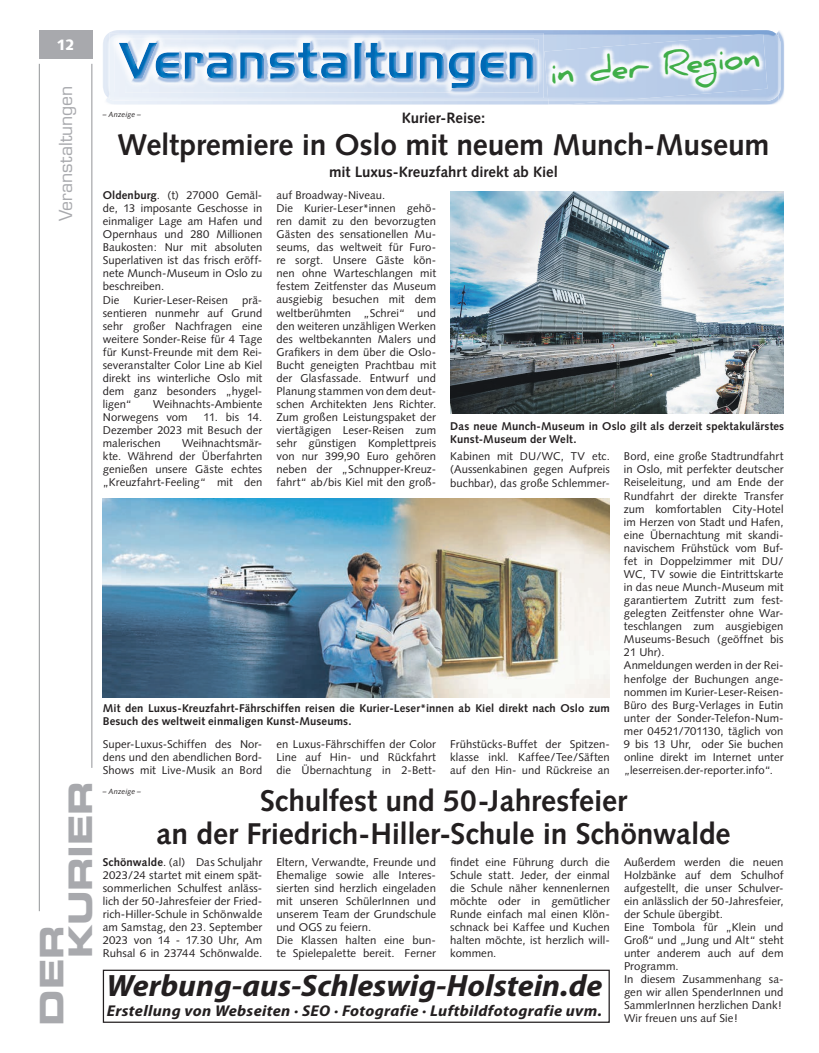
<style>
.page{position:relative;width:819px;height:1053px;background:#fff}
.page>*{position:absolute;margin:0;border:0;box-sizing:border-box;transform-origin:0 0}
.t1{font:32.5px/28.9px "Eurostile LT Std Bold Ex 2";letter-spacing:-.01em;color:#a8a9ad}
.t2{font:700 31.25px "Daniel";color:#40ae49}
.t3{font:italic 700 semi-condensed 31px "Myriad Pro";color:#231f20;scale:1.1 1}
.t4{font:700 30px/32.5px "Syntax LT Std";letter-spacing:-.005em;color:#231f20;text-align:center}
.t5{font:17.5px "Eurostile LT Std";letter-spacing:-.005em;color:#a8a9ad}
.t6{font:italic 700 semi-condensed 15.62px "Myriad Pro";letter-spacing:.02em;color:#231f20;scale:1.11 1}
.t7{font:700 15px "Syntax LT Std";letter-spacing:-.005em;color:#231f20}
.t8{font:900 15px "Syntax LT Std";color:#fff}
.t9{font:11.25px/13px "Syntax";letter-spacing:.005em;color:#231f20;text-align:justify}
.t10{font:700 11.25px/12.5px "Syntax LT Std";letter-spacing:.01em;color:#231f20}
.t11{font:italic 7.5px "Syntax LT Std";letter-spacing:.015em;color:#231f20}
.s1{font-weight:700}
</style>
<div class="page">
<hr style="left:39px;top:64px;width:1px;height:847px;background:#939598">
<hr style="left:92px;top:64px;width:1px;height:703px;background:#939598">
<div style="left:39px;top:30px;width:53px;height:29px;background:#a8a9ad"></div>
<div style="left:103px;top:969px;width:506px;height:53px;border:1px solid #231f20"></div>
<img style="left:106px;top:31px;width:678px;height:74px">
<img style="left:779px;top:39px;width:1px;height:54px">
<img style="left:103px;top:40px;width:1px;height:51px">
<img style="left:104px;top:37px;width:1px;height:56px">
<img style="left:105px;top:30px;width:673px;height:71px">
<img style="left:109px;top:33px;width:434px;height:65px">
<img style="left:125px;top:39px;width:413px;height:54px">
<img style="left:125px;top:39px;width:409px;height:53px">
<img style="left:125px;top:43px;width:408px;height:45px">
<img style="left:548px;top:102px;width:63px;height:3px">
<img style="left:548px;top:101px;width:63px;height:1px">
<img style="left:544px;top:34px;width:223px;height:67px">
<img style="left:450px;top:191px;width:333px;height:222px">
<img style="left:103px;top:498px;width:506px;height:199px">
<p class="t8" style="left:57px;top:36px;width:20px">12</p>
<p class="t5" style="left:55px;top:221px;width:137px;rotate:-90deg">Veranstaltungen</p>
<p class="t1" style="left:37px;top:958px;width:179px;text-indent:-67px;rotate:-90deg">DER<br>KURIER</p>
<p class="t2" style="left:548px;top:56px;width:212px;rotate:-5deg">in der Region</p>
<p class="t11" style="left:103px;top:110px;width:40px">– Anzeige –</p>
<p class="t7" style="left:402px;top:109px;width:85px">Kurier-Reise:</p>
<p class="t4" style="left:117px;top:129px;width:653px">Weltpremiere in Oslo mit neuem Munch-Museum</p>
<p class="t7" style="left:329px;top:163px;width:230px">mit Luxus-Kreuzfahrt direkt ab Kiel</p>
<p class="t9" style="left:276px;top:188px;width:161px;text-align:left">auf Broadway-Niveau.<br>Die Kurier-Leser*innen gehö&shy;ren damit zu den bevorzugten<br>Gästen des sensationellen Mu&shy;seums, das weltweit für Furo&shy;re sorgt. Unsere Gäste kön&shy;nen ohne Warteschlangen mit festem Zeitfenster das Museum ausgiebig besuchen mit dem weltberühmten „Schrei“ und den weiteren unzähligen Werken des weltbekannten Malers und<br>Grafikers in dem über die Oslo-<br>Bucht geneigten Prachtbau mit der Glasfassade. Entwurf und<br>Planung stammen von dem deut&shy;schen Architekten Jens Richter.<br>Zum großen Leistungspaket der viertägigen Leser-Reisen zum sehr günstigen Komplettpreis von nur 399,90 Euro gehören neben der „Schnupper-Kreuz&shy;fahrt“ ab/bis Kiel mit den groß-</p>
<p class="t9" style="left:103px;top:188px;width:161px;text-align:left"><span class="s1">Oldenburg</span>. (t) 27000 Gemäl&shy;de, 13 imposante Geschosse in einmaliger Lage am Hafen und<br>Opernhaus und 280 Millionen<br>Baukosten: Nur mit absoluten<br>Superlativen ist das frisch eröff&shy;nete Munch-Museum in Oslo zu beschreiben.<br>Die</p>
<p class="t9" style="left:134px;top:293px;width:96px">Kurier-Leser-Reisen</p>
<p class="t9" style="left:103px;top:293px;width:161px;text-indent:139px">prä&shy;sentieren nunmehr auf Grund sehr großer Nachfragen eine weitere Sonder-Reise für 4 Tage für Kunst-Freunde mit dem Rei&shy;severanstalter Color Line ab Kiel direkt ins winterliche Oslo mit dem ganz besonders „hygel&shy;ligen“</p>
<p class="t9" style="left:103px;top:397px;width:161px;text-indent:50px">Weihnachts-Ambiente<br>Norwegens vom</p>
<p class="t9" style="left:103px;top:411px;width:161px;text-indent:101px">11. bis 14.<br>Dezember 2023 mit Besuch der malerischen</p>
<p class="t10" style="left:450px;top:420px;width:335px">Das neue Munch-Museum in Oslo gilt als derzeit spektakulärstes<br>Kunst-Museum der Welt.</p>
<p class="t9" style="left:450px;top:450px;width:161px">Kabinen mit DU/WC, TV etc. (Aussenkabinen gegen Aufpreis buchbar), das große Schlemmer-</p>
<p class="t9" style="left:103px;top:437px;width:161px;text-indent:79px">Weihnachtsmär&shy;kte. Während der Überfahrten genießen unsere Gäste echtes „Kreuzfahrt-Feeling“ mit den</p>
<p class="t9" style="left:624px;top:450px;width:161px;text-align:left">Bord, eine große Stadtrundfahrt in Oslo, mit perfekter deutscher<br>Reiseleitung, und am Ende der<br>Rundfahrt der direkte Transfer zum komfortablen City-Hotel im Herzen von Stadt und Hafen, eine Übernachtung mit skandi&shy;navischem Frühstück vom Buf&shy;fet in Doppelzimmer mit DU/<br>WC, TV sowie die Eintrittskarte in das neue Munch-Museum mit garantiertem Zutritt zum fest&shy;gelegten Zeitfenster ohne War&shy;teschlangen zum ausgiebigen<br>Museums-Besuch (geöffnet bis<br>21 Uhr).<br>Anmeldungen werden in der Rei&shy;henfolge der Buchungen ange&shy;nommen im Kurier-Leser-Reisen-<br>Büro des Burg-Verlages in Eutin unter der Sonder-Telefon-Num&shy;mer 04521/701130, täglich von<br>9 bis 13 Uhr, oder Sie buchen online direkt im Internet unter „leserreisen.der-reporter.info“.</p>
<p class="t10" style="left:103px;top:702px;width:508px">Mit den Luxus-Kreuzfahrt-Fährschiffen reisen die Kurier-Leser*innen ab Kiel direkt nach Oslo zum<br>Besuch des weltweit einmaligen Kunst-Museums.</p>
<p class="t9" style="left:276px;top:737px;width:161px">en Luxus-Fährschiffen der Color Line auf Hin- und Rückfahrt die Übernachtung in 2-Bett-</p>
<p class="t9" style="left:103px;top:737px;width:161px">Super-Luxus-Schiffen des Nor&shy;dens und den abendlichen Bord-Shows mit Live-Musik an Bord</p>
<p class="t9" style="left:450px;top:737px;width:161px">Frühstücks-Buffet der Spitzen&shy;klasse inkl. Kaffee/Tee/Säften auf den Hin- und Rückreise an</p>
<p class="t4" style="left:156px;top:784px;width:575px">Schulfest und 50-Jahresfeier<br>an der Friedrich-Hiller-Schule in Schönwalde</p>
<p class="t9" style="left:624px;top:855px;width:161px;text-align:left">Außerdem werden die neuen<br>Holzbänke auf dem Schulhof aufgestellt, die unser Schulver&shy;ein anlässlich der 50-Jahresfeier, der Schule übergibt.<br>Eine Tombola für „Klein und<br>Groß“ und „Jung und Alt“ steht unter anderem auch auf dem<br>Programm.<br>In diesem Zusammenhang sa&shy;gen wir allen SpenderInnen und<br>SammlerInnen herzlichen Dank!<br>Wir freuen uns auf Sie!</p>
<p class="t11" style="left:103px;top:787px;width:40px">– Anzeige –</p>
<p class="t9" style="left:103px;top:855px;width:161px"><span class="s1">Schönwalde</span>. (al) Das Schuljahr 2023/24 startet mit einem spät&shy;sommerlichen Schulfest anläss&shy;lich der 50-Jahresfeier der Fried&shy;rich-Hiller-Schule in Schönwalde am Samstag, den 23. September 2023 von 14 - 17.30 Uhr, Am Ruhsal 6 in 23744 Schönwalde.</p>
<p class="t9" style="left:276px;top:855px;width:161px;text-align:left">Eltern, Verwandte, Freunde und<br>Ehemalige sowie alle Interes&shy;sierten sind herzlich eingeladen mit unseren SchülerInnen und unserem Team der Grundschule und OGS zu feiern.<br>Die Klassen halten eine bun&shy;te Spielepalette bereit. Ferner</p>
<p class="t9" style="left:450px;top:855px;width:161px">findet eine Führung durch die Schule statt. Jeder, der einmal die Schule näher kennenlernen möchte oder in gemütlicher Runde einfach mal einen Klön&shy;schnack bei Kaffee und Kuchen halten möchte, ist herzlich will&shy;kommen.</p>
<p class="t3" style="left:107px;top:968px;width:452px">Werbung-aus-Schleswig-Holstein.de</p>
<p class="t6" style="left:107px;top:1002px;width:447px">Erstellung von Webseiten · SEO · Fotografie · Luftbildfotografie uvm.</p>
</div>
